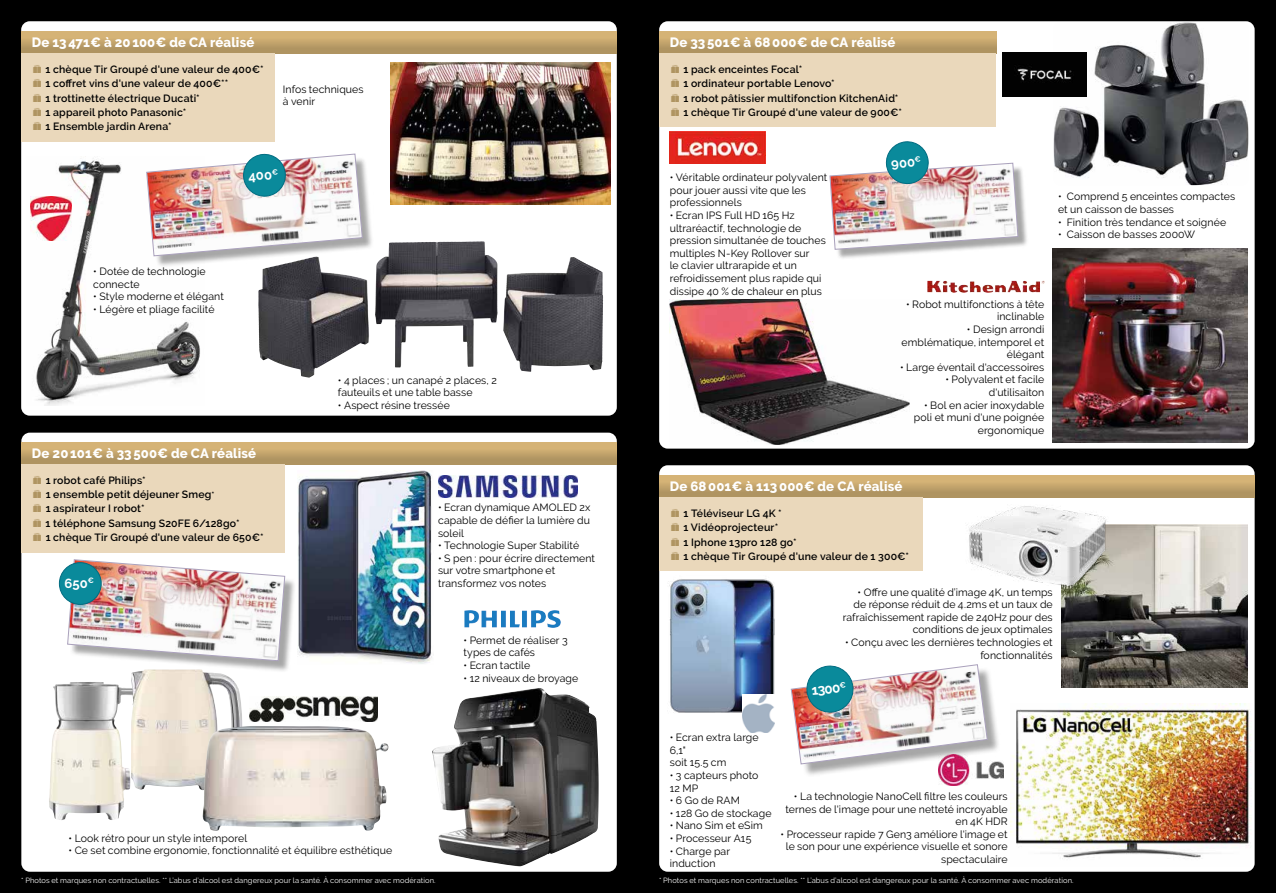
<style>
.page{position:relative;width:1276px;height:893px;background:#000}
.page>*{position:absolute;margin:0;border:0;box-sizing:border-box;transform-origin:0 0}
.t1{font:700 19.5px "Raleway";letter-spacing:-.005em;color:#fff}
.t2{font:800 13.5px "Raleway";letter-spacing:.005em;color:#fff}
.t3{font:700 13.5px "Raleway";color:#fff}
.t4{font:700 13.05px "Raleway";color:#fff}
.t5{font:10.5px/12.6px "Raleway";letter-spacing:.01em;color:#000}
.t6{font:600 10.5px/14.2px "Raleway";letter-spacing:.02em;color:#000}
.t7{font:700 7.65px "Raleway";color:#fff}
.t8{font:7.5px "Raleway";letter-spacing:.015em;color:#fff}
.s1{font-weight:900;font-size:28.5px}
.s2{font-size:9px}
</style>
<div class="page">
<svg style="left:21px;top:21px;width:596px;height:395px;background:#cbcaca"></svg>
<div style="left:21px;top:433px;width:596px;height:439px;background:#fff;border-radius:9px"></div>
<svg style="left:189px;top:32px;width:428px;height:21px;background:#c2a46c"></svg>
<svg style="left:21px;top:443px;width:596px;height:21px;background:#c2a36b"></svg>
<div style="left:21px;top:53px;width:253px;height:88px;background:#ead8bb"></div>
<div style="left:21px;top:464px;width:264px;height:88px;background:#ead8bb"></div>
<img style="left:390px;top:62px;width:220px;height:143px">
<div style="left:70px;top:562px;width:227px;height:111px;background:#000;opacity:.35"></div>
<div style="left:59px;top:563px;width:42px;height:41px;background:#0a8a9b;border-radius:50%"></div>
<div style="left:59px;top:562px;width:43px;height:43px;border:1px solid #006c81;border-radius:50%"></div>
<img style="left:432px;top:688px;width:166px;height:178px">
<img style="left:547px;top:610px;width:12px;height:18px">
<div style="left:659px;top:21px;width:595px;height:428px;background:#fff;border-radius:9px"></div>
<div style="left:659px;top:465px;width:595px;height:407px;background:#fff;border-radius:9px"></div>
<svg style="left:659px;top:32px;width:337px;height:21px;background:#c2a46c"></svg>
<svg style="left:659px;top:476px;width:595px;height:21px;background:#c2a46c"></svg>
<div style="left:659px;top:53px;width:337px;height:74px;background:#ead8bb"></div>
<div style="left:659px;top:497px;width:263px;height:74px;background:#ead8bb"></div>
<img style="left:670px;top:299px;width:240px;height:145px">
<img style="left:670px;top:131px;width:95px;height:32px">
<div style="left:832px;top:165px;width:196px;height:95px;background:#000;opacity:.35"></div>
<img style="left:829px;top:141px;width:189px;height:119px">
<img style="left:668px;top:579px;width:107px;height:134px">
<img style="left:742px;top:694px;width:32px;height:39px">
<div style="left:793px;top:667px;width:207px;height:110px;background:#000;opacity:.35"></div>
<img style="left:790px;top:664px;width:197px;height:100px">
<img style="left:26px;top:156px;width:179px;height:250px">
<img style="left:31px;top:197px;width:40px;height:43px">
<img style="left:427px;top:241px;width:54px;height:15px">
<img style="left:250px;top:696px;width:127px;height:25px">
<img style="left:49px;top:682px;width:81px;height:138px">
<img style="left:131px;top:670px;width:111px;height:120px">
<img style="left:202px;top:726px;width:186px;height:105px">
<img style="left:298px;top:471px;width:134px;height:193px">
<img style="left:438px;top:476px;width:139px;height:21px">
<img style="left:1053px;top:22px;width:195px;height:163px">
<img style="left:1002px;top:52px;width:84px;height:44px">
<img style="left:934px;top:281px;width:110px;height:11px">
<img style="left:1053px;top:248px;width:194px;height:195px">
<img style="left:938px;top:754px;width:65px;height:31px">
<img style="left:1010px;top:704px;width:241px;height:155px">
<img style="left:1061px;top:525px;width:186px;height:163px">
<img style="left:969px;top:506px;width:139px;height:80px">
<div style="left:149px;top:156px;width:225px;height:112px;background:#000;opacity:.35"></div>
<img style="left:146px;top:144px;width:217px;height:122px">
<svg style="left:21px;top:21px;width:168px;height:32px;background:#d3be97"></svg>
<img style="left:65px;top:559px;width:220px;height:102px">
<h1 class="t1" style="left:19px;top:24px;width:373px"><span class="s1">HALL</span> Jardinage / Plein Air / Outdoor</h1>
<p class="t2" style="left:32px;top:35px;width:224px">De 13 471 € à 20 100 € de CA réalisé</p>
<p class="t6" style="left:46px;top:62px;width:220px">1 chèque Tir Groupé d'une valeur de 400€*<br>1 coffret vins d'une valeur de 400€**<br>1 trottinette électrique Ducati*<br>1 appareil photo Panasonic*<br>1 Ensemble jardin Arena*</p>
<p class="t5" style="left:283px;top:83px;width:82px">Infos techniques à venir</p>
<p class="t4" style="left:248px;top:169px;width:31px;rotate:-5deg">400<sup>€</sup></p>
<p class="t5" style="left:93px;top:265px;width:114px">• Dotée de technologie connecte</p>
<p class="t5" style="left:93px;top:290px;width:132px">• Style moderne et élégant</p>
<p class="t5" style="left:93px;top:303px;width:123px">• Légère et pliage facilité</p>
<p class="t2" style="left:32px;top:446px;width:226px">De 20 101 € à 33 500 € de CA réalisé</p>
<p class="t6" style="left:46px;top:473px;width:219px">1 robot café Philips*<br>1 ensemble petit déjeuner Smeg<span class="s2">*<br></span>1 aspirateur I robot*<br>1 téléphone Samsung S20FE 6/128go*<br>1 chèque Tir Groupé d'une valeur de 650€*</p>
<p class="t7" style="left:88px;top:576px;width:8px">€</p>
<p class="t5" style="left:338px;top:374px;width:160px">• 4 places ; un canapé 2 places, 2 fauteuils et une table basse</p>
<p class="t5" style="left:338px;top:399px;width:113px">• Aspect résine tressée</p>
<p class="t5" style="left:438px;top:501px;width:154px;text-align:justify">• Ecran dynamique AMOLED 2x capable de défier la lumière du soleil</p>
<p class="t5" style="left:438px;top:539px;width:143px">• Technologie Super Stabilité</p>
<p class="t5" style="left:438px;top:552px;width:158px">• S pen : pour écrire directement sur votre smartphone et transformez vos notes</p>
<p class="t5" style="left:463px;top:634px;width:106px">• Permet de réaliser 3 types de cafés</p>
<p class="t5" style="left:463px;top:659px;width:68px">• Ecran tactile</p>
<p class="t5" style="left:463px;top:671px;width:116px">• 12 niveaux de broyage</p>
<p class="t5" style="left:68px;top:832px;width:180px">• Look rétro pour un style intemporel</p>
<p class="t5" style="left:68px;top:844px;width:325px">• Ce set combine ergonomie, fonctionnalité et équilibre esthétique</p>
<p class="t8" style="left:21px;top:876px;width:416px">* Photos et marques non contractuelles. ** L’abus d’alcool est dangereux pour la santé. À consommer avec modération.</p>
<p class="t2" style="left:670px;top:35px;width:227px">De 33 501 € à 68 000 € de CA réalisé</p>
<p class="t6" style="left:683px;top:62px;width:220px">1 pack enceintes Focal*<br>1 ordinateur portable Lenovo*<br>1 robot pâtissier multifonction KitchenAid* 1 chèque Tir Groupé d'une valeur de 900€*</p>
<p class="t5" style="left:670px;top:171px;width:159px">• Véritable ordinateur polyvalent pour jouer aussi vite que les professionnels</p>
<p class="t5" style="left:670px;top:209px;width:158px">• Ecran IPS Full HD 165 Hz ultraréactif, technologie de pression simultanée de touches multiples N-Key Rollover sur<br>le clavier ultrarapide et un refroidissement plus rapide qui dissipe 40 % de chaleur en plus</p>
<p class="t4" style="left:890px;top:156px;width:31px;rotate:-5deg">900<sup>€</sup></p>
<p class="t5" style="left:1058px;top:190px;width:179px">• Comprend 5 enceintes compactes et un caisson de basses</p>
<p class="t5" style="left:1058px;top:215px;width:170px">• Finition très tendance et soignée</p>
<p class="t5" style="left:1058px;top:228px;width:139px">• Caisson de basses 2000W</p>
<p class="t5" style="left:906px;top:298px;width:140px;text-align:right">• Robot multifonctions à tête inclinable</p>
<p class="t5" style="left:901px;top:323px;width:144px;text-align:right">• Design arrondi emblématique, intemporel et élégant</p>
<p class="t5" style="left:900px;top:361px;width:146px">• Large éventail d'accessoires</p>
<p class="t5" style="left:945px;top:373px;width:100px;text-align:right">• Polyvalent et facile d'utilisaiton</p>
<p class="t5" style="left:914px;top:399px;width:132px;text-align:right">• Bol en acier inoxydable poli et muni d'une poignée ergonomique</p>
<p class="t2" style="left:670px;top:479px;width:234px">De 68 001 € à 113 000 € de CA réalisé</p>
<p class="t6" style="left:683px;top:506px;width:227px">1 Téléviseur LG 4K *<br>1 Vidéoprojecteur*<br>1 Iphone 13pro 128 go*<br>1 chèque Tir Groupé d'une valeur de 1 300€*</p>
<p class="t5" style="left:842px;top:585px;width:211px;text-align:right">• Offre une qualité d’image 4K, un temps de réponse réduit de 4.2ms et un taux de rafraîchissement rapide de 240Hz pour des conditions de jeux optimales</p>
<p class="t5" style="left:845px;top:636px;width:209px;text-align:right">• Conçu avec les dernières technologies et fonctionnalités</p>
<p class="t3" style="left:811px;top:682px;width:36px;rotate:-5deg">1300<sup>€</sup></p>
<p class="t5" style="left:670px;top:731px;width:90px">• Ecran extra large<br>6,1"<br>soit 15.5 cm</p>
<p class="t5" style="left:670px;top:769px;width:90px">• 3 capteurs photo<br>12 MP</p>
<p class="t5" style="left:670px;top:794px;width:72px">• 6 Go de RAM</p>
<p class="t5" style="left:670px;top:807px;width:103px">• 128 Go de stockage</p>
<p class="t5" style="left:670px;top:819px;width:95px">• Nano Sim et eSim</p>
<p class="t5" style="left:670px;top:832px;width:83px">• Processeur A15</p>
<p class="t5" style="left:670px;top:845px;width:62px">• Charge par induction</p>
<p class="t5" style="left:785px;top:790px;width:224px;text-align:right">• La technologie NanoCell filtre les couleurs ternes de l'image pour une netteté incroyable en 4K HDR</p>
<p class="t5" style="left:780px;top:828px;width:229px;text-align:right">• Processeur rapide α7 Gen3 améliore l'image et le son pour une expérience visuelle et sonore spectaculaire</p>
<p class="t8" style="left:659px;top:876px;width:416px">* Photos et marques non contractuelles. ** L’abus d’alcool est dangereux pour la santé. À consommer avec modération.</p>
</div>
